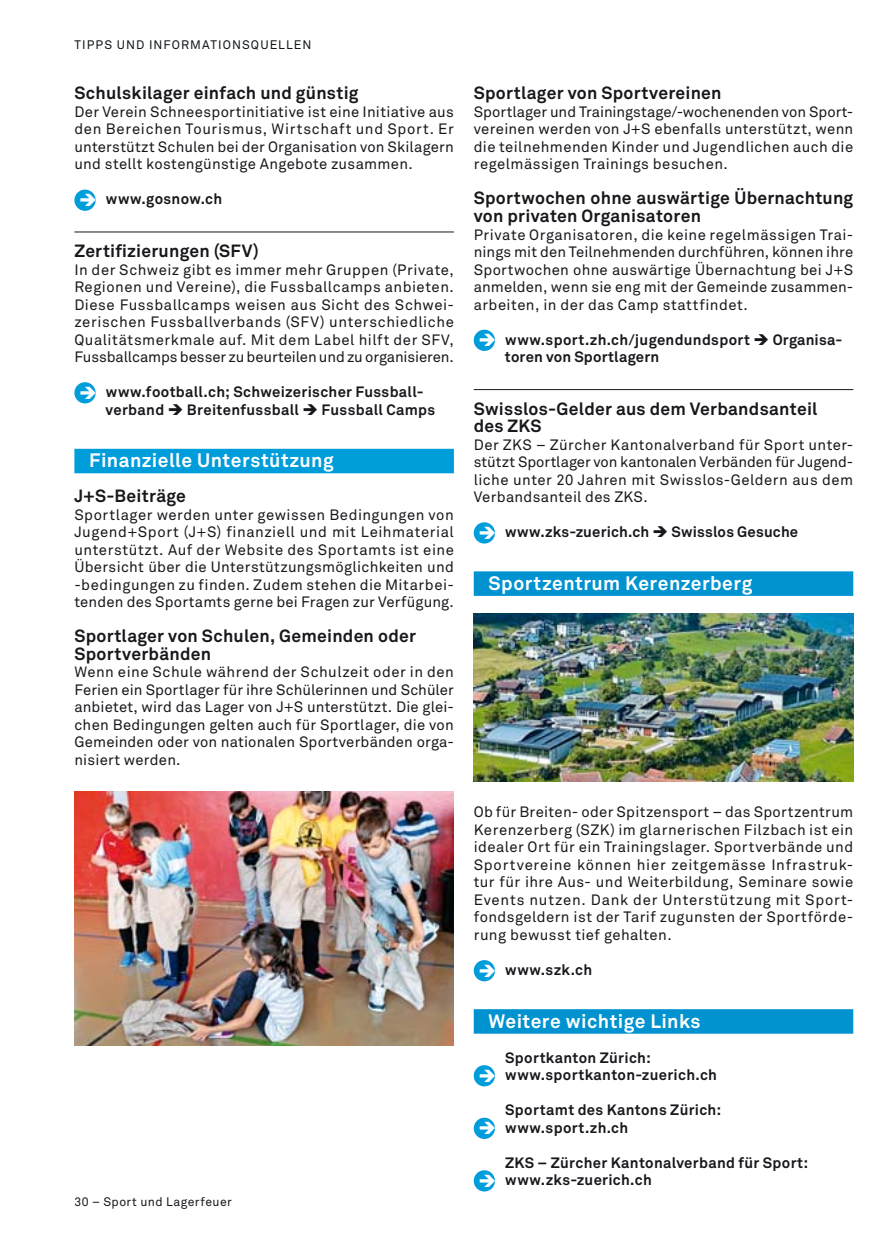
<style>
.page{position:relative;width:893px;height:1241px;background:#fff}
.page>*{position:absolute;margin:0;border:0;box-sizing:border-box;transform-origin:0 0}
.t1{font:700 19.25px "Akkurat Office";letter-spacing:.025em;color:#fff}
.t2{font:700 17.5px/17.5px "Akkurat Office";letter-spacing:.015em;color:#1a171c}
.t3{font:14.88px/17.5px "Akkurat Office";letter-spacing:.02em;color:#1a171c;text-align:justify}
.t4{font:700 14.88px/17.5px "Akkurat Office";letter-spacing:.02em;color:#1a171c}
.t5{font:12.25px "Akkurat Office";letter-spacing:.085em;color:#101619}
.t6{font:12.25px "Akkurat Office";letter-spacing:.035em;color:#1a171c}
</style>
<div class="page">
<hr style="left:74px;top:232px;width:380px;height:1px;background:#1a171c">
<div style="left:74px;top:448px;width:380px;height:25px;background:#009ddb"></div>
<svg style="left:74px;top:189px;width:22px;height:22px"></svg>
<svg style="left:74px;top:382px;width:22px;height:21px"></svg>
<hr style="left:474px;top:389px;width:379px;height:1px;background:#1a171c">
<div style="left:474px;top:571px;width:379px;height:24px;background:#0093d0"></div>
<div style="left:474px;top:1008px;width:379px;height:25px;background:#0093d0"></div>
<svg style="left:474px;top:329px;width:21px;height:22px"></svg>
<div style="left:474px;top:522px;width:21px;height:21px;background:#009ddb;border-radius:50%"></div>
<svg style="left:474px;top:959px;width:21px;height:22px"></svg>
<svg style="left:474px;top:1064px;width:21px;height:22px"></svg>
<div style="left:474px;top:1117px;width:21px;height:21px;background:#009ddb;border-radius:50%"></div>
<svg style="left:474px;top:1169px;width:21px;height:22px"></svg>
<img style="left:474px;top:613px;width:379px;height:168px">
<img style="left:74px;top:791px;width:380px;height:253px">
<svg style="left:79px;top:191px;width:17px;height:17px"></svg>
<svg style="left:79px;top:384px;width:17px;height:17px"></svg>
<svg style="left:478px;top:331px;width:17px;height:17px"></svg>
<svg style="left:478px;top:524px;width:17px;height:17px"></svg>
<svg style="left:478px;top:961px;width:17px;height:17px"></svg>
<svg style="left:478px;top:1066px;width:17px;height:17px"></svg>
<svg style="left:478px;top:1119px;width:17px;height:17px"></svg>
<svg style="left:478px;top:1171px;width:17px;height:17px"></svg>
<p class="t5" style="left:74px;top:40px;width:239px">TIPPS UND INFORMATIONSQUELLEN</p>
<p class="t2" style="left:74px;top:86px;width:286px">Schulskilager einfach und günstig</p>
<p class="t3" style="left:74px;top:104px;width:381px">Der Verein Schneesportinitiative ist eine Initiative aus den Bereichen Tourismus, Wirtschaft und Sport. Er unterstützt Schulen bei der Organisation von Skilagern und stellt kostengünstige Angebote zusammen.</p>
<p class="t4" style="left:106px;top:192px;width:118px">www.gosnow.ch</p>
<p class="t2" style="left:74px;top:244px;width:186px">Zertifizierungen (SFV)</p>
<p class="t3" style="left:74px;top:262px;width:381px">In der Schweiz gibt es immer mehr Gruppen (Private, Regionen und Vereine), die Fussballcamps anbieten.<br>Diese Fussballcamps weisen aus Sicht des Schwei&shy;zerischen Fussballverbands (SFV) unterschiedliche Qualitätsmerkmale auf. Mit dem Label hilft der SFV, Fussballcamps besser zu beurteilen und zu organisieren.</p>
<p class="t4" style="left:106px;top:384px;width:320px">www.football.ch; Schweizerischer Fussball - verband</p>
<p class="t4" style="left:187px;top:402px;width:113px">Breitenfussball</p>
<p class="t4" style="left:322px;top:402px;width:115px">Fussball Camps</p>
<p class="t1" style="left:89px;top:452px;width:246px">Finanzielle Unterstützung</p>
<p class="t2" style="left:74px;top:489px;width:113px">J+S-Beiträge</p>
<p class="t3" style="left:74px;top:507px;width:381px">Sportlager werden unter gewissen Bedingungen von Jugend+Sport (J+S) finanziell und mit Leihmaterial unterstützt. Auf der Website des Sportamts ist eine Übersicht über die Unterstützungsmöglichkeiten und -bedingungen zu finden. Zudem stehen die Mitarbei&shy;tenden des Sportamts gerne bei Fragen zur Verfügung.</p>
<p class="t2" style="left:74px;top:629px;width:343px">Sportlager von Schulen, Gemeinden oder<br>Sportverbänden</p>
<p class="t3" style="left:74px;top:664px;width:381px">Wenn eine Schule während der Schulzeit oder in den Ferien ein Sportlager für ihre Schülerinnen und Schüler anbietet, wird das Lager von J+S unterstützt. Die glei&shy;chen Bedingungen gelten auch für Sportlager, die von Gemeinden oder von nationalen Sportverbänden orga&shy;nisiert werden.</p>
<p class="t6" style="left:74px;top:1196px;width:159px">30 – Sport und Lagerfeuer</p>
<p class="t2" style="left:474px;top:86px;width:249px">Sportlager von Sportvereinen</p>
<p class="t3" style="left:474px;top:104px;width:381px">Sportlager und Trainingstage/-wochenenden von Sport&shy;vereinen werden von J+S ebenfalls unterstützt, wenn die teilnehmenden Kinder und Jugendlichen auch die regelmässigen Trainings besuchen.</p>
<p class="t2" style="left:474px;top:191px;width:381px">Sportwochen ohne auswärtige Übernachtung von privaten Organisatoren</p>
<p class="t3" style="left:474px;top:227px;width:381px">Private Organisatoren, die keine regelmässigen Trai&shy;nings mit den Teilnehmenden durchführen, können ihre Sportwochen ohne auswärtige Übernachtung bei J+S anmelden, wenn sie eng mit der Gemeinde zusammen&shy;arbeiten, in der das Camp stattfindet.</p>
<p class="t4" style="left:505px;top:332px;width:246px">www.sport.zh.ch/jugendundsport</p>
<p class="t4" style="left:773px;top:332px;width:71px">Organisa-</p>
<p class="t4" style="left:505px;top:349px;width:156px">toren von Sportlagern</p>
<p class="t2" style="left:474px;top:401px;width:345px">Swisslos-Gelder aus dem Verbandsanteil des ZKS</p>
<p class="t3" style="left:474px;top:437px;width:381px">Der ZKS – Zürcher Kantonalverband für Sport unter&shy;stützt Sportlager von kantonalen Verbänden für Jugend&shy;liche unter 20 Jahren mit Swisslos-Geldern aus dem Verbandsanteil des ZKS.</p>
<p class="t4" style="left:505px;top:524px;width:146px">www.zks-zuerich.ch</p>
<p class="t4" style="left:671px;top:524px;width:128px">Swisslos Gesuche</p>
<p class="t1" style="left:489px;top:575px;width:265px">Sportzentrum Kerenzerberg</p>
<p class="t3" style="left:474px;top:804px;width:381px">Ob für Breiten- oder Spitzensport – das Sportzentrum Kerenzerberg (SZK) im glarnerischen Filzbach ist ein idealer Ort für ein Trainingslager. Sportverbände und Sportvereine können hier zeitgemässe Infrastruk&shy;tur für ihre Aus- und Weiterbildung, Seminare sowie Events nutzen. Dank der Unterstützung mit Sport&shy;fondsgeldern ist der Tarif zugunsten der Sportförde&shy;rung bewusst tief gehalten.</p>
<p class="t4" style="left:505px;top:962px;width:89px">www.szk.ch</p>
<p class="t1" style="left:489px;top:1012px;width:214px">Weitere wichtige Links</p>
<p class="t4" style="left:505px;top:1049px;width:213px">Sportkanton Zürich: www.sportkanton-zuerich.ch</p>
<p class="t4" style="left:505px;top:1102px;width:217px">Sportamt des Kantons Zürich: www.sport.zh.ch</p>
<p class="t4" style="left:505px;top:1154px;width:304px">ZKS – Zürcher Kantonalverband für Sport: www.zks-zuerich.ch</p>
</div>
